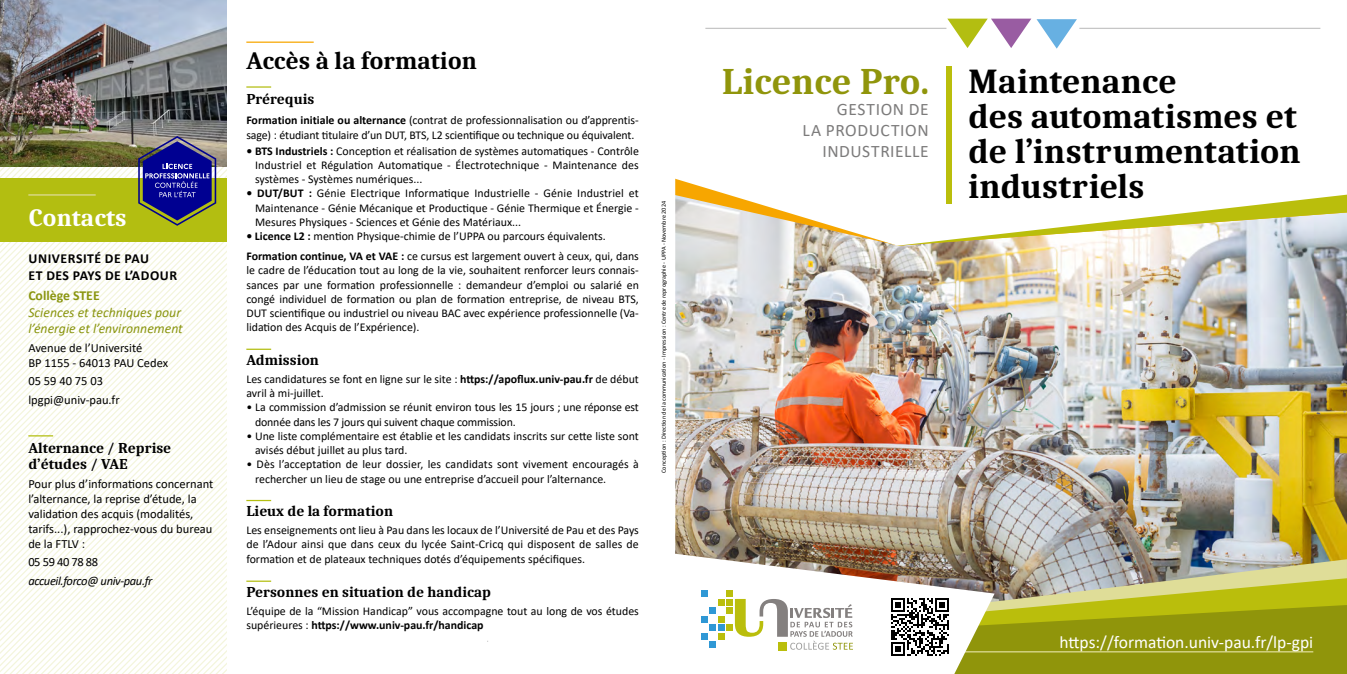
<style>
.page{position:relative;width:1347px;height:674px;background:#fff}
.page>*{position:absolute;margin:0;border:0;box-sizing:border-box;transform-origin:0 0}
.t1{font:700 37.5px "Caladea";color:#90950b}
.t2{font:700 35px/35px "Caladea";color:#000}
.t3{font:700 25px "Caladea";color:#000}
.t4{font:700 25px "Caladea";color:#fff}
.t5{font:17.5px "Calibri";color:#fff}
.t6{font:17.5px/21px "Calibri";letter-spacing:.035em;color:#7c7b7b;text-align:right}
.t7{font:700 15px/16.2px "Caladea";color:#000}
.t8{font:italic 13.75px/16.5px "Calibri";color:#8a950f}
.t9{font:700 13.75px/16.5px "Calibri";letter-spacing:.04em;color:#000}
.t10{font:700 13.75px "Calibri";color:#8a950f}
.t11{font:12.5px/15px "Calibri";color:#000}
.t12{font:italic 12.5px "Calibri";letter-spacing:-.03em;color:#000}
.t13{font:11.88px/14.2px "Calibri";color:#000}
.t14{font:6.25px "Calibri";color:#000}
.s1{font-weight:700}
</style>
<div class="page">
<img style="left:675px;top:245px;width:671px;height:314px">
<img style="left:994px;top:559px;width:352px;height:19px">
<svg style="left:994px;top:578px;width:352px;height:26px;background:#c0bf60"></svg>
<svg style="left:994px;top:604px;width:352px;height:69px;background:#979c0d"></svg>
<hr style="left:870px;top:650px;width:443px;height:2px;background:#dfdd98">
<svg style="left:675px;top:553px;width:319px;height:120px"></svg>
<svg style="left:891px;top:598px;width:57px;height:57px"></svg>
<svg style="left:0;top:167px;width:6px;height:506px"></svg>
<svg style="left:6px;top:167px;width:12px;height:506px"></svg>
<svg style="left:18px;top:167px;width:206px;height:506px"></svg>
<svg style="left:31px;top:170px;width:195px;height:503px"></svg>
<svg style="left:43px;top:241px;width:13px;height:432px"></svg>
<svg style="left:56px;top:241px;width:12px;height:432px"></svg>
<svg style="left:68px;top:241px;width:13px;height:432px"></svg>
<svg style="left:81px;top:241px;width:12px;height:432px"></svg>
<svg style="left:93px;top:241px;width:133px;height:432px"></svg>
<svg style="left:106px;top:245px;width:120px;height:428px"></svg>
<hr style="left:246px;top:42px;width:68px;height:1px;background:#f7a600">
<hr style="left:246px;top:86px;width:25px;height:2px;background:#b3be11">
<svg style="left:246px;top:348px;width:25px;height:1px"></svg>
<hr style="left:246px;top:499px;width:25px;height:2px;background:#b3be11">
<svg style="left:246px;top:580px;width:25px;height:1px"></svg>
<div style="left:0;top:178px;width:226px;height:63px;background:#b3be11"></div>
<hr style="left:28px;top:194px;width:68px;height:1px;background:#dfdd98">
<svg style="left:28px;top:435px;width:25px;height:1px"></svg>
<svg style="left:675px;top:18px;width:671px;height:227px"></svg>
<svg style="left:947px;top:19px;width:130px;height:30px"></svg>
<hr style="left:705px;top:28px;width:241px;height:1px;background:#c6c6c6">
<hr style="left:1079px;top:28px;width:241px;height:1px;background:#c6c6c6">
<div style="left:946px;top:66px;width:5px;height:138px;background:#babe0c"></div>
<img style="left:0;top:0;width:226px;height:167px">
<div style="left:709px;top:641px;width:7px;height:6px;background:#2f98d5"></div>
<svg style="left:701px;top:590px;width:6px;height:6px"></svg>
<div style="left:709px;top:624px;width:7px;height:6px;background:#2f98d5"></div>
<div style="left:709px;top:607px;width:7px;height:6px;background:#2f98d5"></div>
<div style="left:701px;top:632px;width:6px;height:7px;background:#2f98d5"></div>
<div style="left:701px;top:615px;width:6px;height:7px;background:#2f98d5"></div>
<div style="left:726px;top:598px;width:7px;height:7px;background:#babe0c"></div>
<div style="left:726px;top:590px;width:7px;height:6px;background:#babe0c"></div>
<div style="left:726px;top:624px;width:7px;height:6px;background:#babe0c"></div>
<div style="left:726px;top:607px;width:7px;height:6px;background:#babe0c"></div>
<div style="left:718px;top:632px;width:6px;height:7px;background:#babe0c"></div>
<div style="left:718px;top:615px;width:6px;height:7px;background:#babe0c"></div>
<svg style="left:718px;top:624px;width:6px;height:6px"></svg>
<div style="left:718px;top:598px;width:6px;height:7px;background:#babe0c"></div>
<div style="left:778px;top:641px;width:8px;height:9px;background:#babe0c"></div>
<svg style="left:735px;top:598px;width:118px;height:51px"></svg>
<svg style="left:138px;top:136px;width:78px;height:90px"></svg>
<h3 class="t4" style="left:28px;top:202px;width:100px">Contacts</h3>
<p class="t9" style="left:29px;top:250px;width:150px">UNIVERSITÉ DE PAU<br>ET DES PAYS DE L’ADOUR</p>
<p class="t10" style="left:28px;top:285px;width:73px">Collège STEE</p>
<p class="t8" style="left:28px;top:303px;width:156px">Sciences et techniques pour l’énergie et l’environnement</p>
<p class="t11" style="left:28px;top:339px;width:141px">Avenue de l’Université<br>BP 1155 - 64013 PAU Cedex</p>
<p class="t11" style="left:28px;top:371px;width:93px;line-height:18.5px">05 59 40 75 03 lpgpi@univ-pau.fr</p>
<p class="t7" style="left:28px;top:439px;width:144px">Alternance / Reprise d’études / VAE</p>
<p class="t11" style="left:28px;top:475px;width:186px">Pour plus d’informations concernant l’alternance, la reprise d’étude, la validation des acquis (modalités, tarifs...), rapprochez-vous du bureau de la FTLV :</p>
<p class="t11" style="left:28px;top:554px;width:71px">05 59 40 78 88</p>
<p class="t12" style="left:28px;top:571px;width:126px">accueil.forco@ univ-pau.fr</p>
<h3 class="t3" style="left:246px;top:45px;width:232px">Accès à la formation</h3>
<p class="t7" style="left:246px;top:90px;width:69px">Prérequis</p>
<p class="t13" style="left:246px;top:112px;width:394px;line-height:15px"><span class="s1">Formation initiale ou alternance</span> (contrat de professionnalisation ou d’apprentis&shy;sage) : étudiant titulaire d’un DUT, BTS, L2 scientifique ou technique ou équivalent.</p>
<p class="t13" style="left:255px;top:143px;width:385px;text-align:justify;text-indent:-9px"><span class="s1">• BTS Industriels :</span> Conception et réalisation de systèmes automatiques - Contrôle Industriel et Régulation Automatique - Électrotechnique - Maintenance des systèmes - Systèmes numériques...</p>
<p class="t13" style="left:255px;top:186px;width:385px;text-align:justify;text-indent:-9px"><span class="s1">• DUT/BUT :</span> Génie Electrique Informatique Industrielle - Génie Industriel et Maintenance - Génie Mécanique et Productique - Génie Thermique et Énergie - Mesures Physiques - Sciences et Génie des Matériaux...</p>
<p class="t13" style="left:246px;top:226px;width:394px;line-height:19.8px"><span class="s1">• Licence L2 :</span> mention Physique-chimie de l’UPPA ou parcours équivalents.<br><span class="s1">Formation continue, VA et VAE :</span> ce cursus est largement ouvert à ceux, qui, dans</p>
<p class="t13" style="left:246px;top:263px;width:394px;text-align:justify">le cadre de l’éducation tout au long de la vie, souhaitent renforcer leurs connais&shy;sances par une formation professionnelle : demandeur d’emploi ou salarié en congé individuel de formation ou plan de formation entreprise, de niveau BTS, DUT scientifique ou industriel ou niveau BAC avec expérience professionnelle (Va&shy;lidation des Acquis de l’Expérience).</p>
<p class="t7" style="left:246px;top:351px;width:74px">Admission</p>
<p class="t13" style="left:246px;top:371px;width:394px">Les candidatures se font en ligne sur le site : <span class="s1">https://apoflux.univ-pau.fr</span> de début avril à mi-juillet.</p>
<p class="t13" style="left:255px;top:399px;width:385px;text-indent:-9px">• La commission d’admission se réunit environ tous les 15 jours ; une réponse est donnée dans les 7 jours qui suivent chaque commission.</p>
<p class="t13" style="left:255px;top:428px;width:385px;text-indent:-9px">• Une liste complémentaire est établie et les candidats inscrits sur cette liste sont avisés début juillet au plus tard.</p>
<p class="t13" style="left:255px;top:456px;width:385px;text-indent:-9px">• Dès l’acceptation de leur dossier, les candidats sont vivement encouragés à rechercher un lieu de stage ou une entreprise d’accueil pour l’alternance.</p>
<p class="t7" style="left:246px;top:502px;width:148px">Lieux de la formation</p>
<p class="t13" style="left:246px;top:522px;width:394px;line-height:14.6px;text-align:justify">Les enseignements ont lieu à Pau dans les locaux de l’Université de Pau et des Pays de l’Adour ainsi que dans ceux du lycée Saint-Cricq qui disposent de salles de formation et de plateaux techniques dotés d’équipements spécifiques.</p>
<p class="t7" style="left:246px;top:583px;width:246px">Personnes en situation de handicap</p>
<p class="t13" style="left:246px;top:603px;width:394px">L’équipe de la “Mission Handicap” vous accompagne tout au long de vos études supérieures : <span class="s1">https://www.univ-pau.fr/handicap</span></p>
<p class="t14" style="left:659px;top:472px;width:273px;rotate:-90deg">Conception : Direction de la communication - Impression : Centre de reprographie - UPPA - Novembre 2024</p>
<h1 class="t1" style="left:721px;top:58px;width:209px">Licence Pro.</h1>
<h3 class="t6" style="left:802px;top:98px;width:128px">GESTION DE<br>LA PRODUCTION<br>INDUSTRIELLE</h3>
<h2 class="t2" style="left:968px;top:63px;width:334px">Maintenance<br>des automatismes et de l’instrumentation industriels</h2>
<h3 class="t5" style="left:1059px;top:629px;width:255px">https://formation.univ-pau.fr/lp-gpi</h3>
</div>
